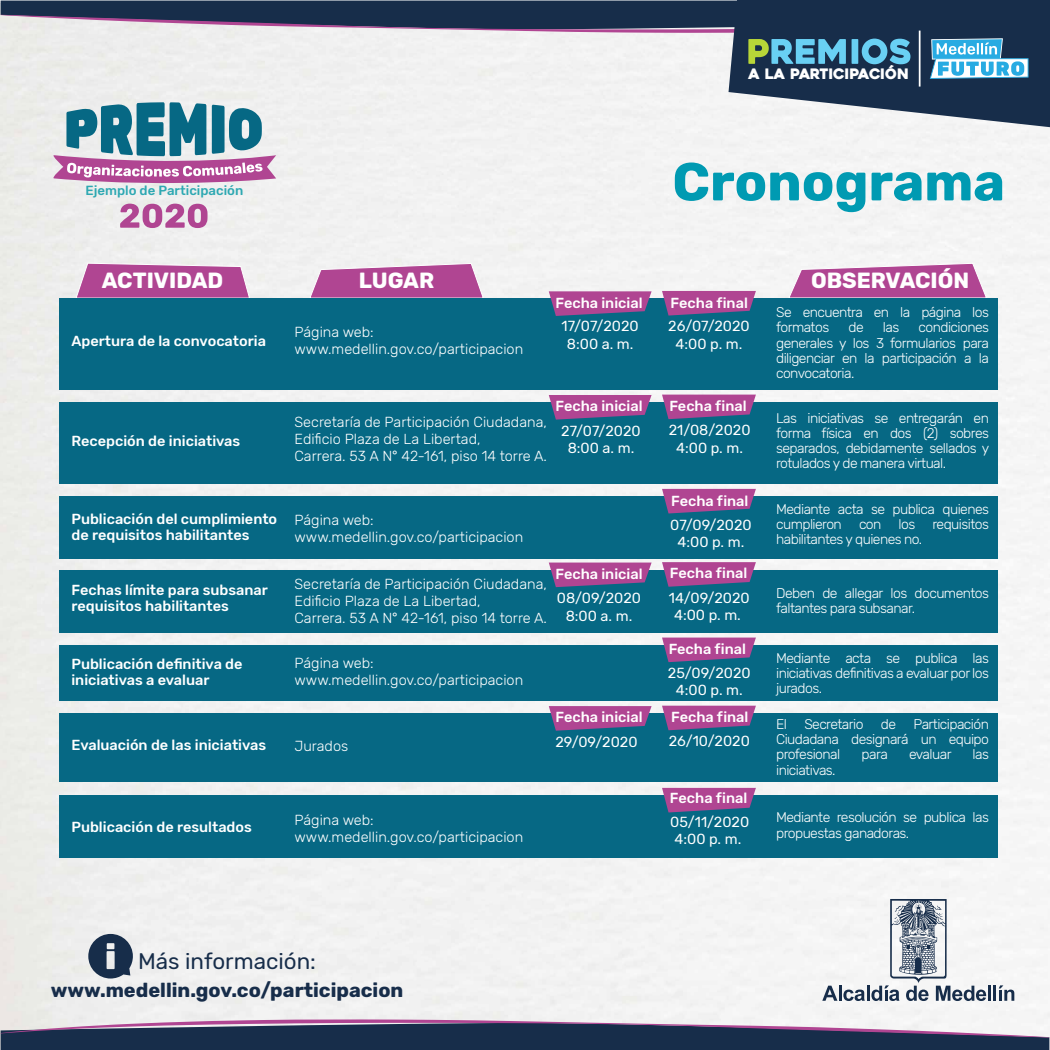
<style>
.page{position:relative;width:1050px;height:1050px;background:#fff}
.page>*{position:absolute;margin:0;border:0;box-sizing:border-box;transform-origin:0 0}
.t1{font:700 53.38px "Rubik";color:#009ab2}
.t2{font:22.49px "Rubik";color:#172d4a}
.t3{font:700 21.88px "Rubik";color:#fff}
.t4{font:700 19.86px "Rubik";color:#172d4a}
.t5{font:300 14.53px/17px "Rubik";color:#fff}
.t6{font:500 14.53px/15.7px "Rubik";color:#fff}
.t7{font:14.53px/17.4px "Rubik";color:#fff;text-align:center}
.t8{font:14.35px "Heavitas";color:#fff}
.t9{font:300 14px/15.2px "Rubik";letter-spacing:-.04em;color:#fff;text-align:justify}
.t10{font:500 13.21px "Rubik";color:#2da8b2}
</style>
<div class="page">
<img style="left:1px;top:189px;width:1048px;height:830px">
<svg style="left:120px;top:204px;width:88px;height:24px"></svg>
<svg style="left:88px;top:934px;width:45px;height:45px"></svg>
<svg style="left:1px;top:1019px;width:1048px;height:31px"></svg>
<svg style="left:822px;top:986px;width:15px;height:15px"></svg>
<hr style="left:839px;top:986px;width:3px;height:15px;background:#172d4a">
<svg style="left:843px;top:990px;width:22px;height:11px"></svg>
<hr style="left:867px;top:986px;width:3px;height:15px;background:#172d4a">
<hr style="left:988px;top:986px;width:3px;height:15px;background:#172d4a">
<svg style="left:994px;top:985px;width:20px;height:16px"></svg>
<svg style="left:871px;top:899px;width:115px;height:102px"></svg>
<svg style="left:75px;top:262px;width:176px;height:37px"></svg>
<svg style="left:309px;top:263px;width:176px;height:36px"></svg>
<svg style="left:788px;top:262px;width:200px;height:37px"></svg>
<div style="left:59px;top:299px;width:939px;height:91px;background:#066884"></div>
<svg style="left:549px;top:291px;width:103px;height:25px"></svg>
<svg style="left:662px;top:291px;width:94px;height:25px"></svg>
<div style="left:59px;top:402px;width:939px;height:82px;background:#066884"></div>
<svg style="left:549px;top:395px;width:103px;height:25px"></svg>
<svg style="left:662px;top:395px;width:94px;height:24px"></svg>
<div style="left:59px;top:497px;width:939px;height:62px;background:#066884"></div>
<svg style="left:662px;top:489px;width:94px;height:24px"></svg>
<div style="left:59px;top:570px;width:939px;height:62px;background:#066884"></div>
<svg style="left:549px;top:563px;width:103px;height:24px"></svg>
<svg style="left:662px;top:562px;width:94px;height:25px"></svg>
<div style="left:59px;top:645px;width:939px;height:56px;background:#066884"></div>
<svg style="left:662px;top:638px;width:94px;height:24px"></svg>
<div style="left:59px;top:713px;width:939px;height:69px;background:#066884"></div>
<svg style="left:549px;top:706px;width:103px;height:25px"></svg>
<svg style="left:662px;top:706px;width:94px;height:24px"></svg>
<div style="left:59px;top:796px;width:939px;height:62px;background:#066884"></div>
<svg style="left:662px;top:788px;width:94px;height:24px"></svg>
<svg style="left:1px;top:0;width:1049px;height:189px"></svg>
<hr style="left:919px;top:31px;width:2px;height:56px;background:#fff">
<p class="t10" style="left:86px;top:183px;width:159px">Ejemplo de Participación</p>
<p class="t8" style="left:749px;top:65px;width:162px">A LA PARTICIPACIÓN</p>
<h1 class="t1" style="left:672px;top:151px;width:334px">Cronograma</h1>
<h3 class="t3" style="left:102px;top:268px;width:123px">ACTIVIDAD</h3>
<h3 class="t3" style="left:359px;top:268px;width:77px">LUGAR</h3>
<h3 class="t3" style="left:811px;top:268px;width:160px">OBSERVACIÓN</h3>
<p class="t6" style="left:71px;top:333px;width:196px">Apertura de la convocatoria</p>
<p class="t5" style="left:295px;top:324px;width:230px">Página web: www.medellin.gov.co/participacion</p>
<p class="t6" style="left:671px;top:295px;width:79px">Fecha final</p>
<p class="t6" style="left:555px;top:295px;width:89px">Fecha inicial</p>
<p class="t7" style="left:562px;top:318px;width:79px">17/07/2020<br>8:00 a. m.</p>
<p class="t7" style="left:668px;top:318px;width:83px">26/07/2020<br>4:00 p. m.</p>
<p class="t6" style="left:71px;top:433px;width:170px">Recepción de iniciativas</p>
<p class="t5" style="left:295px;top:414px;width:254px">Secretaría de Participación Ciudadana,<br>Edificio Plaza de La Libertad,<br>Carrera. 53 A N° 42-161, piso 14 torre A.</p>
<p class="t6" style="left:669px;top:399px;width:79px">Fecha final</p>
<p class="t6" style="left:555px;top:399px;width:89px">Fecha inicial</p>
<p class="t7" style="left:561px;top:422px;width:81px">27/07/2020<br>8:00 a. m.</p>
<p class="t7" style="left:669px;top:422px;width:83px">21/08/2020<br>4:00 p. m.</p>
<p class="t6" style="left:671px;top:493px;width:79px">Fecha final</p>
<p class="t6" style="left:71px;top:512px;width:207px">Publicación del cumplimiento de requisitos habilitantes</p>
<p class="t5" style="left:295px;top:512px;width:230px">Página web: www.medellin.gov.co/participacion</p>
<p class="t7" style="left:670px;top:516px;width:83px">07/09/2020<br>4:00 p. m.</p>
<p class="t6" style="left:71px;top:583px;width:198px">Fechas límite para subsanar requisitos habilitantes</p>
<p class="t5" style="left:295px;top:576px;width:254px">Secretaría de Participación Ciudadana,<br>Edificio Plaza de La Libertad,<br>Carrera. 53 A N° 42-161, piso 14 torre A.</p>
<p class="t6" style="left:670px;top:565px;width:79px">Fecha final</p>
<p class="t6" style="left:555px;top:566px;width:89px">Fecha inicial</p>
<p class="t7" style="left:557px;top:590px;width:86px">08/09/2020<br>8:00 a. m.</p>
<p class="t7" style="left:669px;top:589px;width:82px">14/09/2020<br>4:00 p. m.</p>
<p class="t6" style="left:71px;top:657px;width:173px">Publicación definitiva de iniciativas a evaluar</p>
<p class="t6" style="left:71px;top:737px;width:196px">Evaluación de las iniciativas</p>
<p class="t5" style="left:295px;top:655px;width:230px">Página web: www.medellin.gov.co/participacion</p>
<p class="t5" style="left:295px;top:738px;width:55px">Jurados</p>
<p class="t6" style="left:669px;top:641px;width:79px">Fecha final</p>
<p class="t7" style="left:668px;top:665px;width:84px">25/09/2020<br>4:00 p. m.</p>
<p class="t6" style="left:671px;top:710px;width:79px">Fecha final</p>
<p class="t6" style="left:555px;top:710px;width:89px">Fecha inicial</p>
<p class="t7" style="left:555px;top:733px;width:84px">29/09/2020</p>
<p class="t7" style="left:669px;top:733px;width:83px">26/10/2020</p>
<p class="t6" style="left:670px;top:791px;width:79px">Fecha final</p>
<p class="t5" style="left:295px;top:811px;width:230px">Página web: www.medellin.gov.co/participacion</p>
<p class="t6" style="left:71px;top:820px;width:182px">Publicación de resultados</p>
<p class="t7" style="left:670px;top:813px;width:81px;text-align:left">05/11/2020<br>4:00 p. m.</p>
<p class="t9" style="left:776px;top:305px;width:214px">Se encuentra en la página los formatos</p>
<p class="t9" style="left:776px;top:320px;width:214px;text-indent:142px">condiciones generales y los 3 formularios para diligenciar en la participación a la convocatoria.</p>
<p class="t9" style="left:776px;top:410px;width:215px">Las iniciativas se entregarán en forma física en dos (2) sobres separados, debidamente sellados y rotulados y de manera virtual.</p>
<p class="t9" style="left:776px;top:502px;width:214px">Mediante acta se publica quienes cumplieron con los requisitos habilitantes y quienes no.</p>
<p class="t9" style="left:848px;top:320px;width:17px">de</p>
<p class="t9" style="left:883px;top:320px;width:18px">las</p>
<p class="t9" style="left:776px;top:586px;width:214px">Deben de allegar los documentos faltantes para subsanar.</p>
<p class="t9" style="left:776px;top:651px;width:214px">Mediante acta se publica las iniciativas definitivas a evaluar por los jurados.</p>
<p class="t9" style="left:776px;top:717px;width:214px">El Secretario de Participación Ciudadana designará un equipo profesional</p>
<p class="t9" style="left:862px;top:747px;width:28px">para</p>
<p class="t9" style="left:909px;top:747px;width:44px">evaluar</p>
<p class="t9" style="left:973px;top:747px;width:18px">las</p>
<p class="t9" style="left:776px;top:762px;width:61px">iniciativas.</p>
<p class="t9" style="left:776px;top:810px;width:214px">Mediante resolución se publica las propuestas ganadoras.</p>
<h2 class="t2" style="left:138px;top:949px;width:179px">Más información:</h2>
<h3 class="t4" style="left:51px;top:978px;width:354px">www.medellin.gov.co/participacion</h3>
</div>
